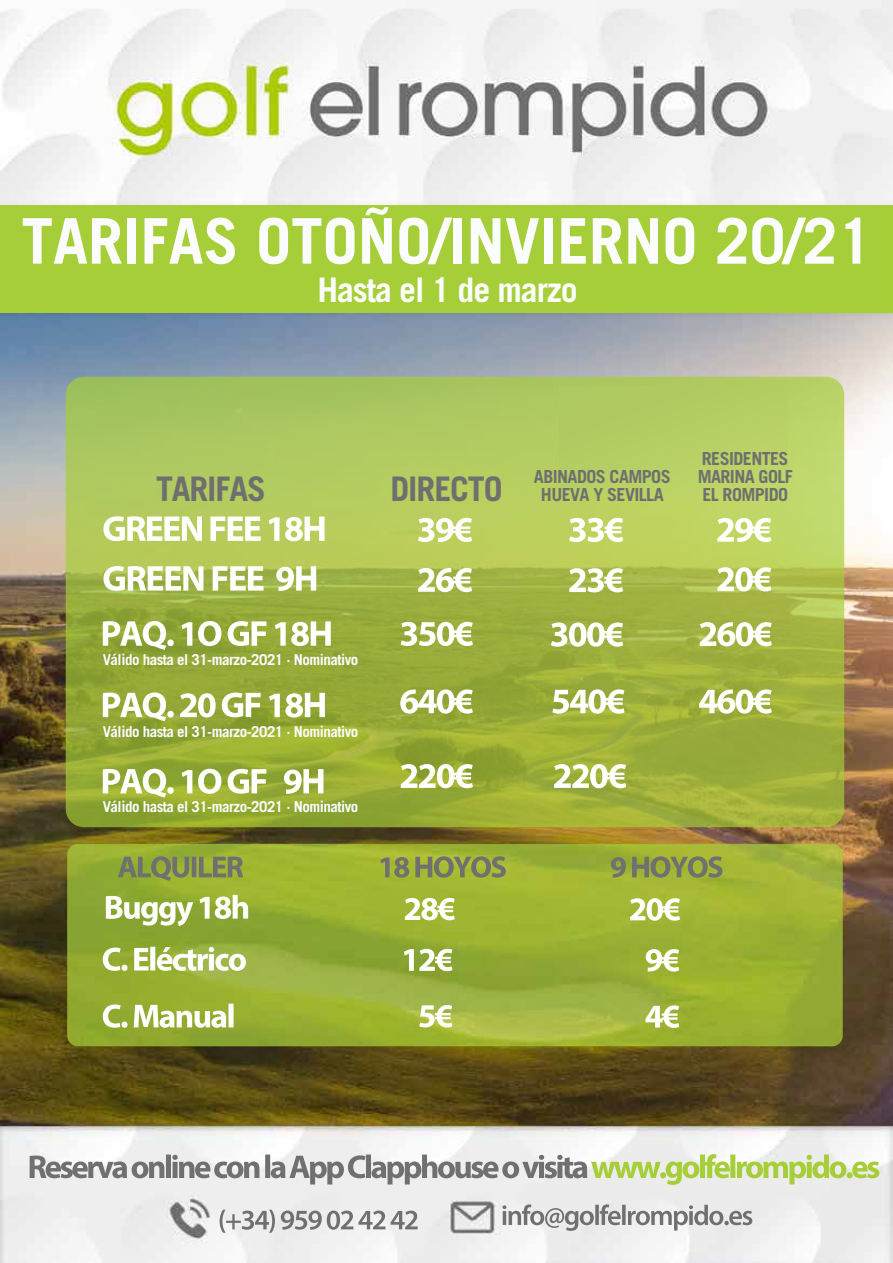
<style>
.page{position:relative;width:893px;height:1263px;background:#fff}
.page>*{position:absolute;margin:0;border:0;box-sizing:border-box;transform-origin:0 0}
.t1{font:700 63px "Trade Gothic LT Std";color:#fbfcfd}
.t2{font:700 33.9px "Trade Gothic LT Std";letter-spacing:-.035em;color:#fbfcfd}
.t3{font:700 33.9px "Trade Gothic LT Std";letter-spacing:-.035em;color:#6f6f6f}
.t4{font:700 18px/18px "Trade Gothic LT Std";letter-spacing:-.035em;color:#6f6f6f;text-align:center}
.t5{font:700 15px "Trade Gothic LT Std";letter-spacing:-.035em;color:#fbfcfd}
</style>
<div class="page">
<img style="left:0;top:0;width:893px;height:1263px">
<svg style="left:66px;top:377px;width:778px;height:450px;background:#a6bb4b"></svg>
<img style="left:220px;top:1210px;width:198px;height:23px">
<img style="left:502px;top:1204px;width:250px;height:26px">
<img style="left:30px;top:1154px;width:799px;height:24px">
<img style="left:67px;top:844px;width:776px;height:202px">
<img style="left:405px;top:898px;width:50px;height:22px">
<img style="left:404px;top:949px;width:48px;height:22px">
<img style="left:419px;top:1005px;width:33px;height:22px">
<img style="left:645px;top:1005px;width:34px;height:23px">
<img style="left:646px;top:949px;width:33px;height:22px">
<img style="left:630px;top:898px;width:50px;height:23px">
<img style="left:106px;top:895px;width:142px;height:31px">
<img style="left:103px;top:947px;width:143px;height:24px">
<img style="left:103px;top:1004px;width:131px;height:24px">
<img style="left:118px;top:856px;width:125px;height:25px">
<img style="left:380px;top:856px;width:126px;height:22px">
<img style="left:611px;top:856px;width:111px;height:22px">
<img style="left:103px;top:516px;width:222px;height:25px">
<img style="left:103px;top:566px;width:213px;height:25px">
<img style="left:103px;top:621px;width:228px;height:29px">
<img style="left:103px;top:769px;width:220px;height:29px">
<img style="left:103px;top:692px;width:222px;height:29px">
<img style="left:418px;top:568px;width:54px;height:24px">
<img style="left:401px;top:764px;width:72px;height:24px">
<img style="left:554px;top:764px;width:72px;height:24px">
<img style="left:400px;top:689px;width:73px;height:25px">
<img style="left:552px;top:689px;width:72px;height:25px">
<img style="left:699px;top:689px;width:73px;height:25px">
<img style="left:401px;top:622px;width:72px;height:24px">
<img style="left:551px;top:622px;width:72px;height:25px">
<img style="left:700px;top:622px;width:72px;height:24px">
<img style="left:569px;top:568px;width:54px;height:24px">
<img style="left:717px;top:567px;width:54px;height:24px">
<img style="left:418px;top:518px;width:54px;height:24px">
<img style="left:569px;top:518px;width:54px;height:24px">
<img style="left:717px;top:518px;width:54px;height:24px">
<div style="left:0;top:205px;width:893px;height:108px;background:#a6ce38"></div>
<h1 class="t1" style="left:21px;top:202px;width:852px">TARIFAS OTOÑO/INVIERNO 20/21</h1>
<h2 class="t2" style="left:317px;top:269px;width:262px">Hasta el 1 de marzo</h2>
<h2 class="t3" style="left:156px;top:468px;width:112px">TARIFAS</h2>
<h2 class="t3" style="left:391px;top:468px;width:113px">DIRECTO</h2>
<p class="t4" style="left:534px;top:467px;width:138px">ABINADOS CAMPOS<br>HUEVA Y SEVILLA</p>
<p class="t4" style="left:698px;top:449px;width:97px;text-align:left">RESIDENTES<br>MARINA GOLF<br>EL ROMPIDO</p>
<p class="t5" style="left:103px;top:651px;width:257px">Válido hasta el 31-marzo-2021 · Nominativo</p>
<p class="t5" style="left:103px;top:723px;width:257px">Válido hasta el 31-marzo-2021 · Nominativo</p>
<p class="t5" style="left:103px;top:797px;width:257px">Válido hasta el 31-marzo-2021 · Nominativo</p>
</div>
